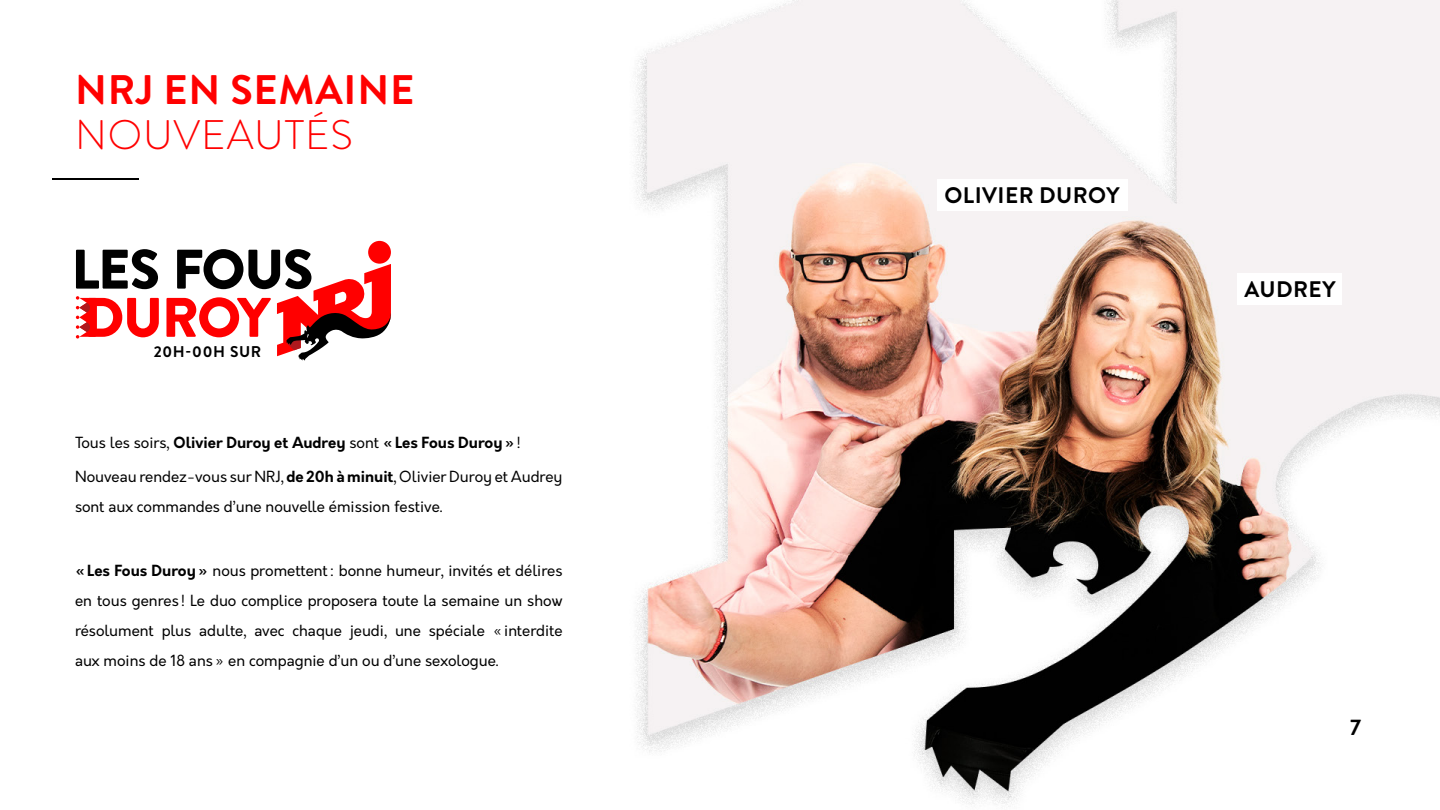
<style>
.page{position:relative;width:1440px;height:810px;background:#fff}
.page>*{position:absolute;margin:0;border:0;box-sizing:border-box;transform-origin:0 0}
.t1{font:900 55.57px "Brandon Grotesque";letter-spacing:-.025em;color:#000}
.t2{font:900 55.57px "Brandon Grotesque";letter-spacing:-.03em;color:#f00}
.t3{font:700 41.25px "Brandon Grotesque";letter-spacing:.02em;color:#f00}
.t4{font:300 41.25px "Brandon Grotesque";letter-spacing:.02em;color:#f00}
.t5{font:700 22.5px "Brandon Grotesque";letter-spacing:.02em;color:#000}
.t6{font:700 15.6px "Brandon Grotesque";letter-spacing:.04em;color:#000}
.t7{font:15px/30px "Orkney";color:#000}
.t8{font:700 15px "Orkney";color:#000}
.s1{font-weight:400}
.s2{font-weight:700}
</style>
<div class="page">
<img style="left:96px;top:0;width:1344px;height:807px">
<hr style="left:52px;top:178px;width:87px;height:1px;background:#000">
<div style="left:938px;top:179px;width:190px;height:32px;background:#fff"></div>
<div style="left:1238px;top:273px;width:104px;height:32px;background:#fff"></div>
<svg style="left:277px;top:241px;width:114px;height:120px"></svg>
<svg style="left:76px;top:296px;width:20px;height:43px"></svg>
<h2 class="t3" style="left:75px;top:61px;width:341px">NRJ EN SEMAINE</h2>
<h2 class="t4" style="left:75px;top:107px;width:279px">NOUVEAUTÉS</h2>
<h1 class="t1" style="left:71px;top:230px;width:244px">LES FOUS</h1>
<h1 class="t2" style="left:83px;top:278px;width:188px">DUROY</h1>
<p class="t6" style="left:154px;top:340px;width:109px">20H-00H SUR</p>
<p class="t8" style="left:75px;top:433px;width:447px"><span class="s1">Tous les soirs,</span> Olivier Duroy et Audrey <span class="s1">sont</span> «Les Fous Duroy»<span class="s1">!</span></p>
<p class="t7" style="left:75px;top:462px;width:489px">Nouveau rendez-vous sur NRJ, <span class="s2">de 20h à minuit</span>, Olivier Duroy et Audrey sont aux commandes d’une nouvelle émission festive.</p>
<p class="t7" style="left:75px;top:556px;width:489px;text-align:justify"><span class="s2">«Les Fous Duroy»</span> nous promettent: bonne humeur, invités et délires en tous genres ! Le duo complice proposera toute la semaine un show résolument plus adulte, avec chaque jeudi, une spéciale «interdite aux moins de 18 ans» en compagnie d’un ou d’une sexologue.</p>
<h3 class="t5" style="left:944px;top:179px;width:177px">OLIVIER DUROY</h3>
<h3 class="t5" style="left:1244px;top:273px;width:93px">AUDREY</h3>
<h3 class="t5" style="left:1350px;top:712px;width:12px">7</h3>
</div>
